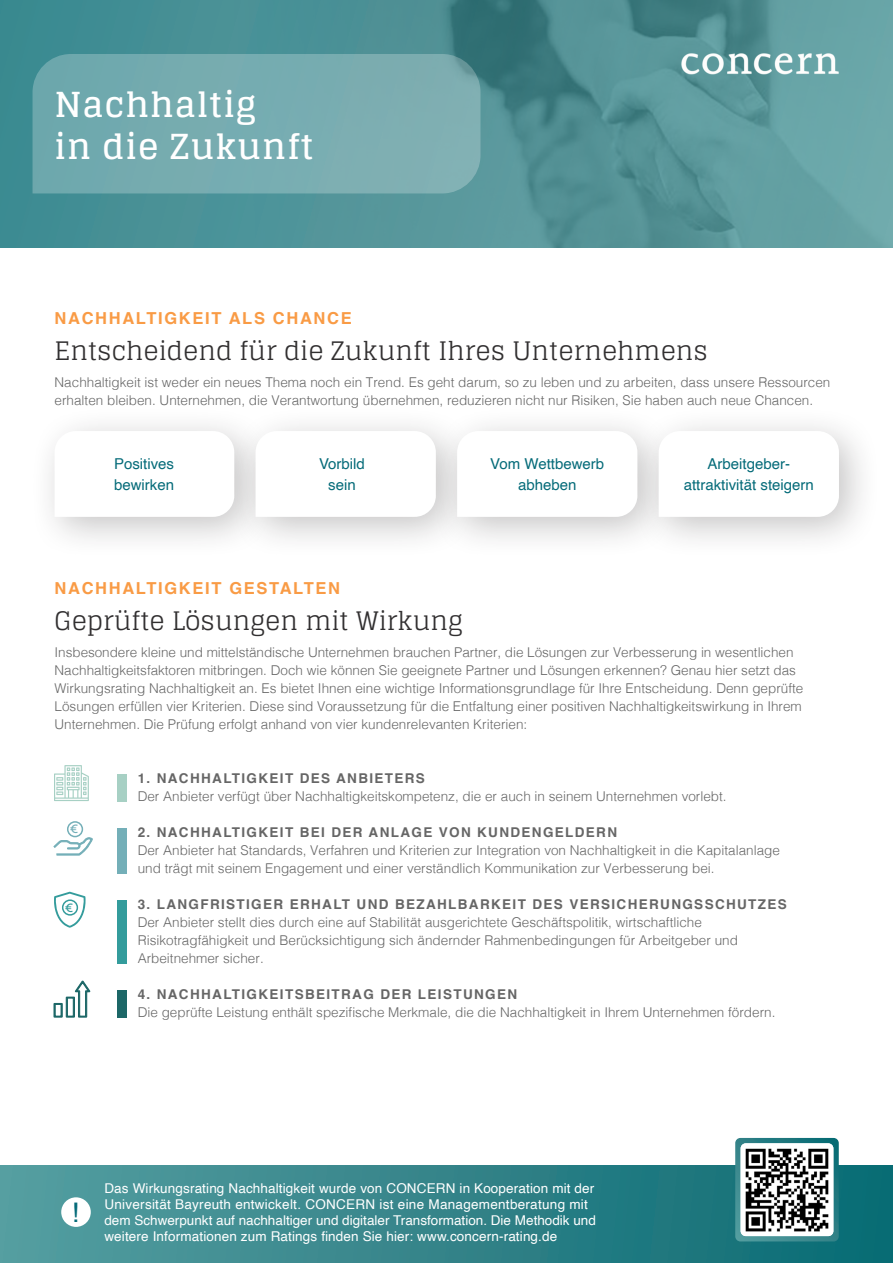
<style>
.page{position:relative;width:893px;height:1263px;background:#fff}
.page>*{position:absolute;margin:0;border:0;box-sizing:border-box;transform-origin:0 0}
.t1{font:700 34.5px "Glegoo";letter-spacing:.03em;color:#fff}
.t2{font:27px "Arial";color:#056b79}
.t3{font:25.5px "Glegoo";color:#312f30}
.t4{font:700 16.5px "Helvetica";letter-spacing:.1em;color:#f99b45}
.t5{font:15px "Helvetica";color:#056b79}
.t6{font:300 13.5px/18px "Helvetica";color:#666}
.t7{font:13.5px "Helvetica";letter-spacing:.01em;color:#fff}
.t8{font:700 13.5px "Helvetica";letter-spacing:.1em;color:#666}
.t9{font:500 12px "Apertura";color:#74afb8}
.t10{font:500 12px "Apertura";color:#349c9c}
</style>
<div class="page">
<svg style="left:0;top:0;width:893px;height:247px;background:#529397"></svg>
<img style="left:678px;top:41px;width:163px;height:46px">
<div style="left:117px;top:774px;width:10px;height:27px;background:#a7d0c4"></div>
<div style="left:117px;top:828px;width:10px;height:45px;background:#74afb8"></div>
<div style="left:117px;top:900px;width:10px;height:63px;background:#349c9c"></div>
<div style="left:117px;top:990px;width:10px;height:27px;background:#1c6767"></div>
<div style="left:29px;top:406px;width:247px;height:153px;background:#231f20;opacity:.26"></div>
<svg style="left:55px;top:431px;width:175px;height:86px"></svg>
<div style="left:230px;top:406px;width:248px;height:153px;background:#231f20;opacity:.26"></div>
<svg style="left:256px;top:431px;width:176px;height:86px"></svg>
<div style="left:432px;top:406px;width:247px;height:153px;background:#231f20;opacity:.26"></div>
<svg style="left:457px;top:431px;width:177px;height:86px"></svg>
<div style="left:634px;top:406px;width:247px;height:153px;background:#231f20;opacity:.26"></div>
<svg style="left:659px;top:431px;width:180px;height:86px"></svg>
<svg style="left:33px;top:54px;width:447px;height:139px;background:#76abaf"></svg>
<div style="left:0;top:1165px;width:893px;height:98px;background:linear-gradient(to right,#589ea0,#0a6b73)"></div>
<div style="left:61px;top:1197px;width:30px;height:30px;background:#fff;border-radius:50%"></div>
<svg style="left:735px;top:1138px;width:104px;height:103px;background:#3b8a8f"></svg>
<img style="left:741px;top:1143px;width:92px;height:93px">
<svg style="left:53px;top:837px;width:40px;height:18px"></svg>
<svg style="left:54px;top:765px;width:35px;height:36px"></svg>
<div style="left:67px;top:821px;width:16px;height:16px;border:2px solid #74afb8;border-radius:50%"></div>
<svg style="left:54px;top:892px;width:32px;height:36px"></svg>
<svg style="left:54px;top:980px;width:36px;height:37px"></svg>
<p class="t1" style="left:55px;top:85px;width:203px">Nachhaltig</p>
<p class="t1" style="left:55px;top:126px;width:260px">in die Zukunft</p>
<p class="t4" style="left:55px;top:308px;width:299px">NACHHALTIGKEIT ALS CHANCE</p>
<p class="t3" style="left:55px;top:336px;width:655px">Entscheidend für die Zukunft Ihres Unternehmens</p>
<p class="t6" style="left:55px;top:372px;width:777px">Nachhaltigkeit ist weder ein neues Thema noch ein Trend. Es geht darum, so zu leben und zu arbeiten, dass unsere Ressourcen erhalten bleiben. Unternehmen, die Verantwortung übernehmen, reduzieren nicht nur Risiken, Sie haben auch neue Chancen.</p>
<p class="t5" style="left:114px;top:452px;width:62px">Positives</p>
<p class="t5" style="left:114px;top:473px;width:62px">bewirken</p>
<p class="t5" style="left:319px;top:452px;width:47px">Vorbild</p>
<p class="t5" style="left:328px;top:473px;width:29px">sein</p>
<p class="t5" style="left:490px;top:452px;width:115px">Vom Wettbewerb</p>
<p class="t5" style="left:518px;top:473px;width:60px">abheben</p>
<p class="t5" style="left:707px;top:452px;width:84px">Arbeitgeber-</p>
<p class="t5" style="left:684px;top:473px;width:132px">attraktivität steigern</p>
<p class="t4" style="left:55px;top:578px;width:287px">NACHHALTIGKEIT GESTALTEN</p>
<p class="t3" style="left:55px;top:606px;width:410px">Geprüfte Lösungen mit Wirkung</p>
<p class="t6" style="left:55px;top:642px;width:740px">Insbesondere kleine und mittelständische Unternehmen brauchen Partner, die Lösungen zur Verbesserung in wesentlichen</p>
<p class="t6" style="left:55px;top:660px;width:743px">Nachhaltigkeitsfaktoren mitbringen. Doch wie können Sie geeignete Partner und Lösungen erkennen? Genau hier setzt das</p>
<p class="t6" style="left:55px;top:678px;width:750px">Wirkungsrating Nachhaltigkeit an. Es bietet Ihnen eine wichtige Informationsgrundlage für Ihre Entscheidung. Denn geprüfte</p>
<p class="t6" style="left:55px;top:696px;width:749px">Lösungen erfüllen vier Kriterien. Diese sind Voraussetzung für die Entfaltung einer positiven Nachhaltigkeitswirkung in Ihrem<br>Unternehmen. Die Prüfung erfolgt anhand von vier kundenrelevanten Kriterien:</p>
<p class="t9" style="left:70px;top:822px;width:9px">€</p>
<p class="t10" style="left:65px;top:900px;width:9px">€</p>
<p class="t8" style="left:138px;top:770px;width:289px">1. NACHHALTIGKEIT DES ANBIETERS</p>
<p class="t6" style="left:138px;top:786px;width:590px">Der Anbieter verfügt über Nachhaltigkeitskompetenz, die er auch in seinem Unternehmen vorlebt.</p>
<p class="t8" style="left:138px;top:824px;width:481px">2. NACHHALTIGKEIT BEI DER ANLAGE VON KUNDENGELDERN</p>
<p class="t6" style="left:138px;top:840px;width:644px">Der Anbieter hat Standards, Verfahren und Kriterien zur Integration von Nachhaltigkeit in die Kapitalanlage</p>
<p class="t6" style="left:138px;top:858px;width:578px">und trägt mit seinem Engagement und einer verständlich Kommunikation zur Verbesserung bei.</p>
<p class="t8" style="left:138px;top:896px;width:651px">3. LANGFRISTIGER ERHALT UND BEZAHLBARKEIT DES VERSICHERUNGSSCHUTZES</p>
<p class="t6" style="left:138px;top:912px;width:566px">Der Anbieter stellt dies durch eine auf Stabilität ausgerichtete Geschäftspolitik, wirtschaftliche</p>
<p class="t6" style="left:138px;top:930px;width:602px">Risikotragfähigkeit und Berücksichtigung sich ändernder Rahmenbedingungen für Arbeitgeber und</p>
<p class="t6" style="left:138px;top:948px;width:128px">Arbeitnehmer sicher.</p>
<p class="t8" style="left:138px;top:986px;width:381px">4. NACHHALTIGKEITSBEITRAG DER LEISTUNGEN</p>
<p class="t6" style="left:138px;top:1002px;width:639px">Die geprüfte Leistung enthält spezifische Merkmale, die die Nachhaltigkeit in Ihrem Unternehmen fördern.</p>
<p class="t2" style="left:72px;top:1195px;width:9px">!</p>
<p class="t7" style="left:104px;top:1178px;width:491px">Das Wirkungsrating Nachhaltigkeit wurde von CONCERN in Kooperation mit der</p>
<p class="t7" style="left:104px;top:1194px;width:485px">Universität Bayreuth entwickelt. CONCERN ist eine Managementberatung mit</p>
<p class="t7" style="left:104px;top:1210px;width:493px">dem Schwerpunkt auf nachhaltiger und digitaler Transformation. Die Methodik und</p>
<p class="t7" style="left:104px;top:1226px;width:454px">weitere Informationen zum Ratings finden Sie hier: www.concern-rating.de</p>
</div>
